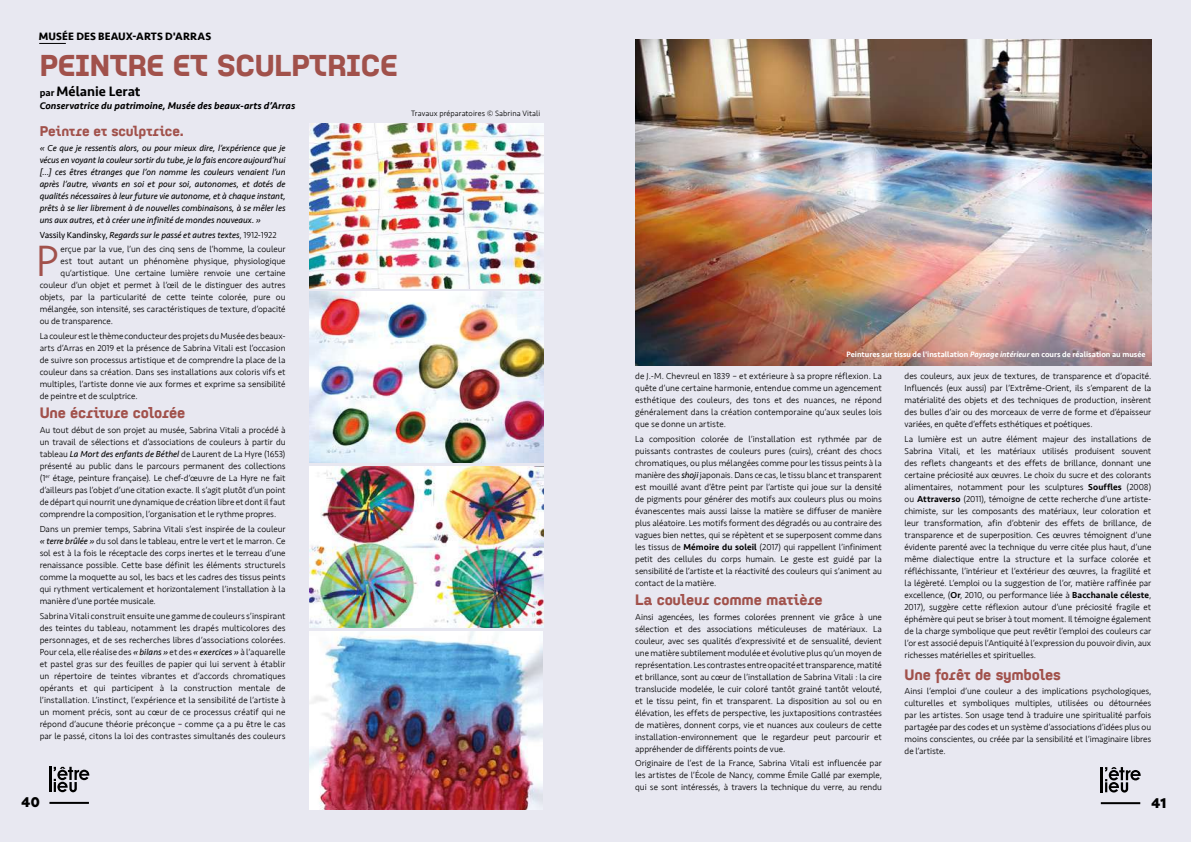
<style>
.page{position:relative;width:1191px;height:842px;background:#fff}
.page>*{position:absolute;margin:0;border:0;box-sizing:border-box;transform-origin:0 0}
.t1{font:300 45px "Seravek";color:#a1514b}
.t2{font:700 30px "Idealista";letter-spacing:-.005em;color:#a1514b}
.t3{font:700 15px "Idealista";letter-spacing:-.005em;color:#a1514b}
.t4{font:700 14px "Idealista";color:#a1514b}
.t5{font:500 14px "Seravek";letter-spacing:-.005em;color:#000}
.t6{font:900 14px "Filson Pro";color:#000;scale:.9 1}
.t7{font:700 11px "Seravek";letter-spacing:.01em;color:#000}
.t8{font:italic 500 10px "Seravek";letter-spacing:.005em;color:#000}
.t9{font:300 9px/12px "Seravek";letter-spacing:-.005em;color:#000;text-align:justify}
.t10{font:italic 9px/12px "Seravek";letter-spacing:-.005em;color:#000;text-align:justify}
.t11{font:500 8px "Seravek";color:#fff}
.t12{font:300 8px "Seravek";letter-spacing:.01em;color:#000}
.s1{font-size:10px}
.s2{font-style:normal}
.s3{font-weight:300;font-style:normal}
.s4{font-weight:400;font-style:italic}
.s5{font-style:italic}
.s6{font-weight:500}
</style>
<div class="page">
<div style="left:0;top:0;width:595px;height:842px;background:#e8e8f1"></div>
<div style="left:595px;top:0;width:596px;height:842px;background:#e8e8f1"></div>
<hr style="left:49px;top:802px;width:40px;height:2px;background:#000">
<hr style="left:49px;top:767px;width:3px;height:25px;background:#000">
<svg style="left:54px;top:767px;width:35px;height:25px"></svg>
<hr style="left:1100px;top:802px;width:40px;height:2px;background:#000">
<hr style="left:1100px;top:767px;width:3px;height:25px;background:#000">
<svg style="left:1105px;top:767px;width:35px;height:25px"></svg>
<img style="left:309px;top:124px;width:234px;height:164px">
<img style="left:309px;top:466px;width:235px;height:161px">
<img style="left:635px;top:39px;width:516px;height:326px">
<img style="left:309px;top:292px;width:234px;height:171px">
<img style="left:309px;top:631px;width:233px;height:178px">
<svg style="left:39px;top:43px;width:27px;height:1px"></svg>
<p class="t7" style="left:39px;top:27px;width:174px">MUSÉE DES BEAUX-ARTS D'ARRAS</p>
<h2 class="t2" style="left:40px;top:43px;width:359px">PEINTRE ET SCULPTRICE</h2>
<h3 class="t5" style="left:40px;top:82px;width:102px"><span class="s1">par</span> Mélanie Lerat</h3>
<p class="t8" style="left:40px;top:99px;width:257px">Conservatrice du patrimoine, Musée des beaux-arts d’Arras</p>
<h3 class="t4" style="left:40px;top:121px;width:145px">Peintre et sculptrice.</h3>
<p class="t10" style="left:40px;top:142px;width:247px">« Ce que je ressentis alors, ou pour mieux dire, l’expérience que je vécus en voyant la couleur sortir du tube, je la fais encore aujourd’hui […] ces êtres étranges que l’on nomme les couleurs venaient l’un après l’autre, vivants en soi et pour soi, autonomes, et dotés de qualités nécessaires à leur future vie autonome, et à chaque instant, prêts à se lier librement à de nouvelles combinaisons, à se mêler les uns aux autres, et à créer une infinité de mondes nouveaux. »</p>
<p class="t10" style="left:40px;top:228px;width:238px"><span class="s2">Vassily Kandinsky,</span> Regards sur le passé et autres textes<span class="s3">, 1912-1922</span></p>
<h1 class="t1" style="left:36px;top:235px;width:24px">P</h1>
<p class="t9" style="left:61px;top:244px;width:226px">erçue par la vue, l’un des cinq sens de l’homme, la couleur</p>
<p class="t9" style="left:61px;top:256px;width:226px">est tout autant un phénomène physique, physiologique</p>
<p class="t9" style="left:61px;top:268px;width:226px">qu’artistique. Une certaine lumière renvoie une certaine</p>
<p class="t9" style="left:40px;top:280px;width:247px">couleur d’un objet et permet à l’œil de le distinguer des autres</p>
<p class="t9" style="left:40px;top:292px;width:247px">objets, par la particularité de cette teinte colorée, pure ou</p>
<p class="t9" style="left:40px;top:304px;width:247px">mélangée, son intensité, ses caractéristiques de texture, d’opacité</p>
<p class="t9" style="left:40px;top:316px;width:75px">ou de transparence.</p>
<p class="t9" style="left:40px;top:330px;width:247px">La couleur est le thème conducteur des projets du Musée des beaux&shy;arts d’Arras en 2019 et la présence de Sabrina Vitali est l’occasion de suivre son processus artistique et de comprendre la place de la couleur dans sa création. Dans ses installations aux coloris vifs et multiples, l’artiste donne vie aux formes et exprime sa sensibilité de peintre et de sculptrice.</p>
<h3 class="t3" style="left:40px;top:402px;width:147px">Une écriture colorée</h3>
<p class="t9" style="left:40px;top:424px;width:247px">Au tout début de son projet au musée, Sabrina Vitali a procédé à un travail de sélections et d’associations de couleurs à partir du tableau <span class="s4">La Mort des enfants de Béthel</span> de Laurent de La Hyre (1653) présenté au public dans le parcours permanent des collections (1<sup>er</sup> étage, peinture française). Le chef-d’œuvre de La Hyre ne fait d’ailleurs pas l’objet d’une citation exacte. Il s’agit plutôt d’un point de départ qui nourrit une dynamique de création libre et dont il faut comprendre la composition, l’organisation et le rythme propres.</p>
<p class="t9" style="left:40px;top:523px;width:247px">Dans un premier temps, Sabrina Vitali s’est inspirée de la couleur <span class="s4">« terre brûlée »</span> du sol dans le tableau, entre le vert et le marron. Ce sol est à la fois le réceptacle des corps inertes et le terreau d’une renaissance possible. Cette base définit les éléments structurels comme la moquette au sol, les bacs et les cadres des tissus peints qui rythment verticalement et horizontalement l’installation à la manière d’une portée musicale.</p>
<p class="t9" style="left:40px;top:610px;width:247px">Sabrina Vitali construit ensuite une gamme de couleurs s’inspirant des teintes du tableau, notamment les drapés multicolores des personnages, et de ses recherches libres d’associations colorées.<br>Pour cela, elle réalise des <span class="s4">« bilans »</span> et des <span class="s4">« exercices »</span> à l’aquarelle et pastel gras sur des feuilles de papier qui lui servent à établir un répertoire de teintes vibrantes et d’accords chromatiques opérants et qui participent à la construction mentale de l’installation. L’instinct, l’expérience et la sensibilité de l’artiste à un moment précis, sont au cœur de ce processus créatif qui ne répond d’aucune théorie préconçue – comme ça a pu être le cas par le passé, citons la loi des contrastes simultanés des couleurs</p>
<p class="t12" style="left:411px;top:109px;width:131px">Travaux préparatoires © Sabrina Vitali</p>
<p class="t11" style="left:846px;top:350px;width:301px">Peintures sur tissu de l'installation <span class="s5">Paysage intérieur</span> en cours de réalisation au musée</p>
<p class="t9" style="left:635px;top:370px;width:248px">de J.-M. Chevreul en 1839 – et extérieure à sa propre réflexion. La quête d’une certaine harmonie, entendue comme un agencement esthétique des couleurs, des tons et des nuances, ne répond généralement dans la création contemporaine qu’aux seules lois que se donne un artiste.</p>
<p class="t9" style="left:635px;top:433px;width:248px">La composition colorée de l’installation est rythmée par de puissants contrastes de couleurs pures (cuirs), créant des chocs chromatiques, ou plus mélangées comme pour les tissus peints à la manière des <span class="s4">shoji</span> japonais. Dans ce cas, le tissu blanc et transparent est mouillé avant d’être peint par l’artiste qui joue sur la densité de pigments pour générer des motifs aux couleurs plus ou moins évanescentes mais aussi laisse la matière se diffuser de manière plus aléatoire. Les motifs forment des dégradés ou au contraire des vagues bien nettes, qui se répètent et se superposent comme dans les tissus de <span class="s6">Mémoire du soleil</span> (2017) qui rappellent l’infiniment petit des cellules du corps humain. Le geste est guidé par la sensibilité de l’artiste et la réactivité des couleurs qui s’animent au contact de la matière.</p>
<h3 class="t3" style="left:635px;top:588px;width:189px">La couleur comme matière</h3>
<p class="t9" style="left:635px;top:611px;width:248px">Ainsi agencées, les formes colorées prennent vie grâce à une sélection et des associations méticuleuses de matériaux. La couleur, avec ses qualités d’expressivité et de sensualité, devient une matière subtilement modulée et évolutive plus qu’un moyen de représentation. Les contrastes entre opacité et transparence, matité et brillance, sont au cœur de l’installation de Sabrina Vitali : la cire translucide modelée, le cuir coloré tantôt grainé tantôt velouté, et le tissu peint, fin et transparent. La disposition au sol ou en élévation, les effets de perspective, les juxtapositions contrastées de matières, donnent corps, vie et nuances aux couleurs de cette installation-environnement que le regardeur peut parcourir et appréhender de différents points de vue.</p>
<p class="t9" style="left:635px;top:757px;width:248px">Originaire de l’est de la France, Sabrina Vitali est influencée par les artistes de l’École de Nancy, comme Émile Gallé par exemple, qui se sont intéressés, à travers la technique du verre, au rendu</p>
<p class="t9" style="left:904px;top:370px;width:248px">des couleurs, aux jeux de textures, de transparence et d’opacité.<br>Influencés (eux aussi) par l’Extrême-Orient, ils s’emparent de la matérialité des objets et des techniques de production, insèrent des bulles d’air ou des morceaux de verre de forme et d’épaisseur variées, en quête d’effets esthétiques et poétiques.</p>
<p class="t9" style="left:904px;top:433px;width:248px">La lumière est un autre élément majeur des installations de Sabrina Vitali, et les matériaux utilisés produisent souvent des reflets changeants et des effets de brillance, donnant une certaine préciosité aux œuvres. Le choix du sucre et des colorants alimentaires, notamment pour les sculptures <span class="s6">Souffles</span> (2008) ou <span class="s6">Attraverso</span> (2011), témoigne de cette recherche d’une artiste&shy;chimiste, sur les composants des matériaux, leur coloration et leur transformation, afin d’obtenir des effets de brillance, de transparence et de superposition. Ces œuvres témoignent d’une évidente parenté avec la technique du verre citée plus haut, d’une même dialectique entre la structure et la surface colorée et réfléchissante, l’intérieur et l’extérieur des œuvres, la fragilité et la légèreté. L’emploi ou la suggestion de l’or, matière raffinée par excellence, (<span class="s6">Or</span>, 2010, ou performance liée à <span class="s6">Bacchanale céleste</span>, 2017), suggère cette réflexion autour d’une préciosité fragile et éphémère qui peut se briser à tout moment. Il témoigne également de la charge symbolique que peut revêtir l’emploi des couleurs car l’or est associé depuis l’Antiquité à l’expression du pouvoir divin, aux richesses matérielles et spirituelles.</p>
<h3 class="t3" style="left:904px;top:663px;width:158px">Une forêt de symboles</h3>
<p class="t9" style="left:904px;top:685px;width:248px">Ainsi l’emploi d’une couleur a des implications psychologiques, culturelles et symboliques multiples, utilisées ou détournées par les artistes. Son usage tend à traduire une spiritualité parfois partagée par des codes et un système d’associations d’idées plus ou moins conscientes, ou créée par la sensibilité et l’imaginaire libres de l’artiste.</p>
<h3 class="t6" style="left:22px;top:795px;width:22px">40</h3>
<h3 class="t6" style="left:1151px;top:795px;width:18px">41</h3>
</div>
